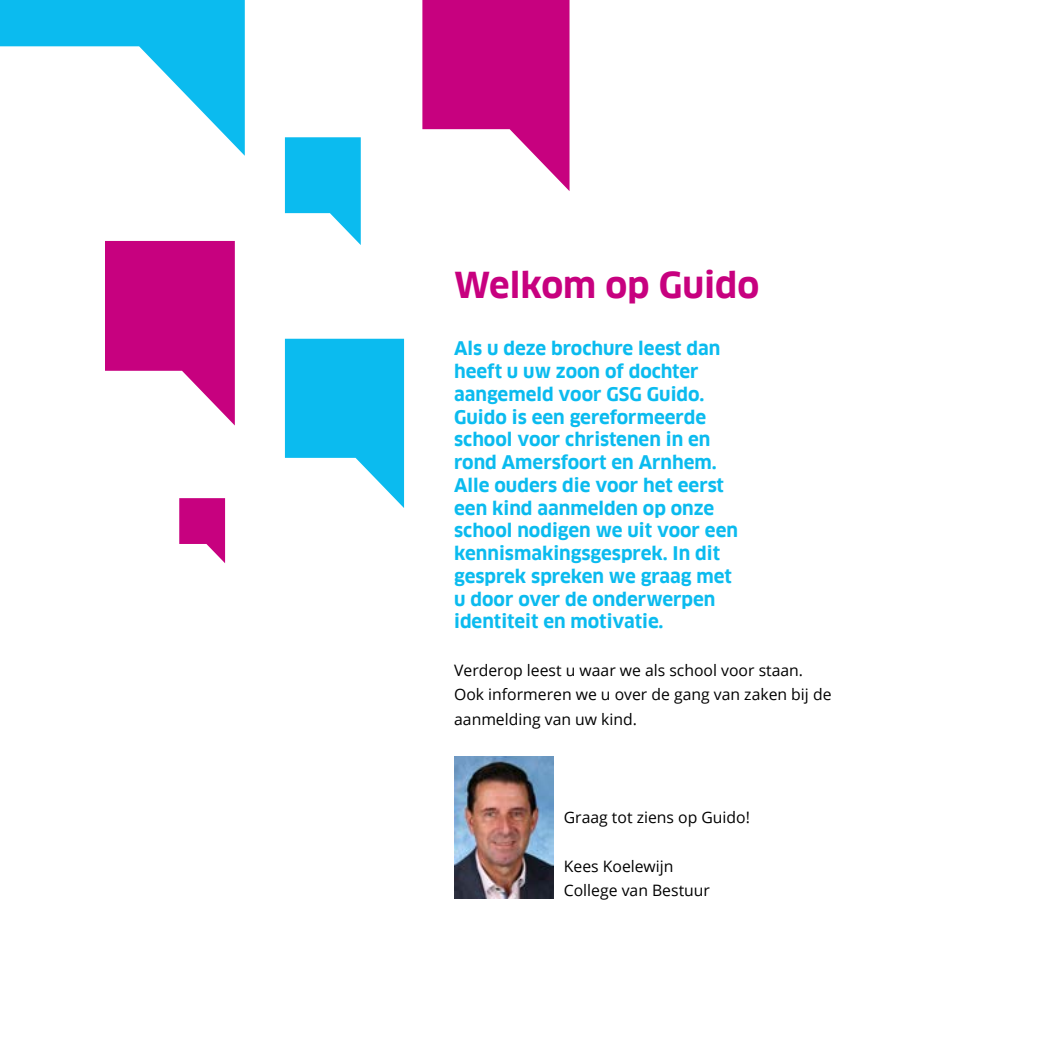
<style>
.page{position:relative;width:1042px;height:1042px;background:#fff}
.page>*{position:absolute;margin:0;border:0;box-sizing:border-box;transform-origin:0 0}
.t1{font:700 35px "Clan Offc";color:#c7017f}
.t2{font:700 18.38px/22.8px "Clan Offc";color:#0bbbef}
.t3{font:15.75px/24.5px "Open Sans";color:#000}
</style>
<div class="page">
<svg style="left:179px;top:498px;width:46px;height:65px"></svg>
<svg style="left:105px;top:241px;width:130px;height:184px"></svg>
<svg style="left:285px;top:339px;width:119px;height:169px"></svg>
<svg style="left:0;top:0;width:245px;height:156px"></svg>
<svg style="left:285px;top:137px;width:76px;height:108px"></svg>
<svg style="left:422px;top:0;width:147px;height:191px"></svg>
<img style="left:454px;top:756px;width:100px;height:142px">
<h1 class="t1" style="left:454px;top:266px;width:307px">Welkom op Guido</h1>
<p class="t2" style="left:454px;top:337px;width:285px">Als u deze brochure leest dan heeft u uw zoon of dochter aangemeld voor GSG Guido.<br>Guido is een gereformeerde school voor christenen in en rond Amersfoort en Arnhem.<br>Alle ouders die voor het eerst een kind aanmelden op onze school nodigen we uit voor een kennismakingsgesprek. In dit gesprek spreken we graag met u door over de onderwerpen identiteit en motivatie.</p>
<p class="t3" style="left:454px;top:657px;width:379px">Verderop leest u waar we als school voor staan.<br>Ook informeren we u over de gang van zaken bij de aanmelding van uw kind.</p>
<p class="t3" style="left:564px;top:804px;width:188px">Graag tot ziens op Guido!</p>
<p class="t3" style="left:564px;top:853px;width:148px">Kees Koelewijn<br>College van Bestuur</p>
</div>
